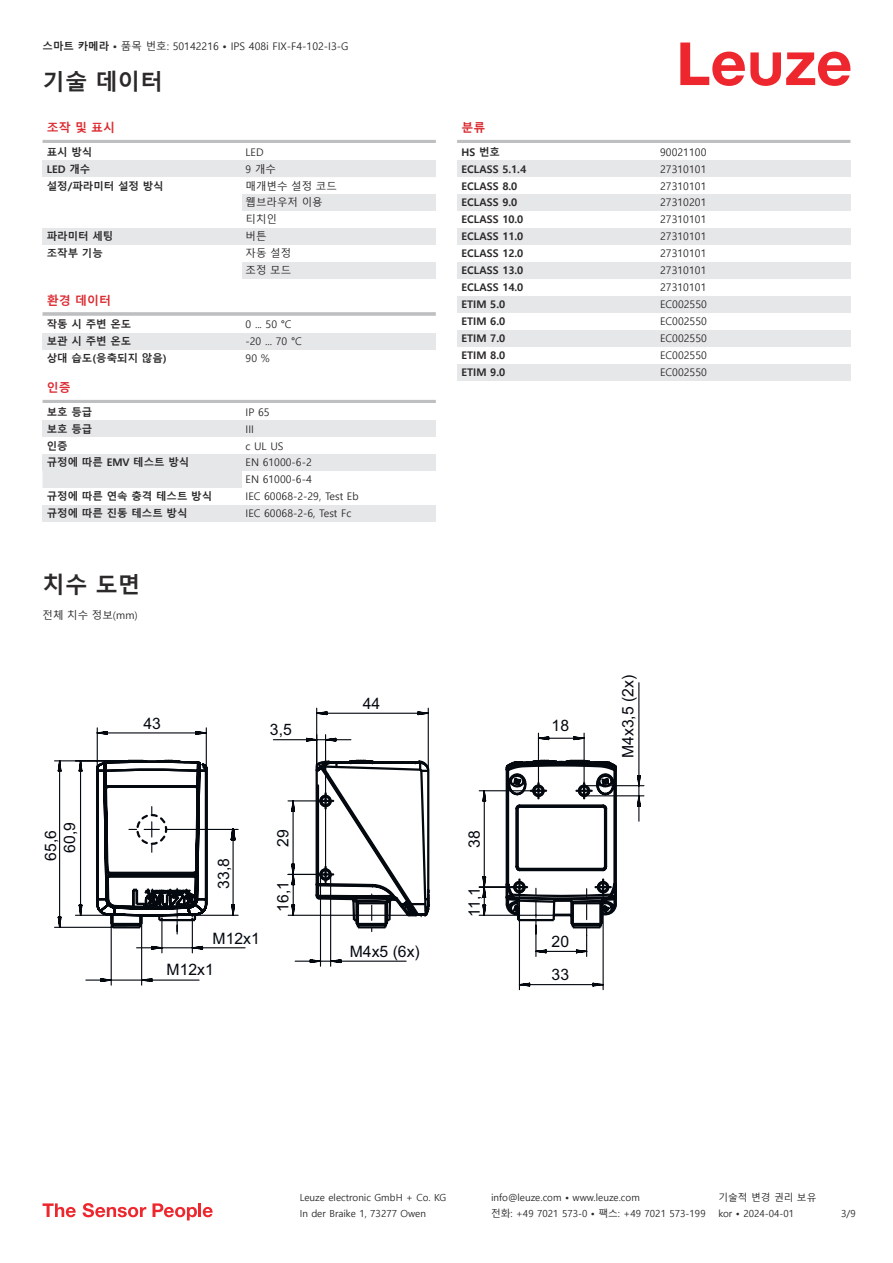
<style>
.page{position:relative;width:893px;height:1263px;background:#fff}
.page>*{position:absolute;margin:0;border:0;box-sizing:border-box;transform-origin:0 0}
.t1{font:700 22.5px "Malgun Gothic";color:#2b292a}
.t2{font:15.75px/32.7px "Arial";color:#04080f}
.t3{font:700 12px "Malgun Gothic";color:#db2a30}
.t4{font:10.5px/17px "Malgun Gothic";color:#2b292a}
.t5{font:700 10.5px "Malgun Gothic";color:#2b292a}
.t6{font:9.75px "Malgun Gothic";color:#2b292a}
.s1{font-weight:700}
</style>
<div class="page">
<svg style="left:680px;top:43px;width:170px;height:43px"></svg>
<div style="left:43px;top:471px;width:199px;height:17px;background:#e6e7e9"></div>
<hr style="left:43px;top:140px;width:393px;height:3px;background:#bdbfc1">
<div style="left:43px;top:160px;width:199px;height:17px;background:#e6e7e9"></div>
<div style="left:242px;top:160px;width:194px;height:17px;background:#e6e7e9"></div>
<div style="left:242px;top:194px;width:194px;height:17px;background:#e6e7e9"></div>
<div style="left:43px;top:228px;width:199px;height:17px;background:#e6e7e9"></div>
<div style="left:242px;top:228px;width:194px;height:17px;background:#e6e7e9"></div>
<div style="left:242px;top:262px;width:194px;height:17px;background:#e6e7e9"></div>
<hr style="left:43px;top:312px;width:393px;height:4px;background:#c6c8ca">
<div style="left:43px;top:333px;width:199px;height:17px;background:#e6e7e9"></div>
<div style="left:242px;top:333px;width:194px;height:17px;background:#e6e7e9"></div>
<hr style="left:43px;top:400px;width:393px;height:3px;background:#bdbfc1">
<div style="left:43px;top:420px;width:199px;height:17px;background:#e6e7e9"></div>
<div style="left:242px;top:420px;width:194px;height:17px;background:#e6e7e9"></div>
<div style="left:43px;top:454px;width:199px;height:17px;background:#e6e7e9"></div>
<div style="left:242px;top:454px;width:194px;height:17px;background:#e6e7e9"></div>
<div style="left:43px;top:505px;width:199px;height:17px;background:#e6e7e9"></div>
<div style="left:242px;top:505px;width:194px;height:17px;background:#e6e7e9"></div>
<hr style="left:457px;top:140px;width:393px;height:3px;background:#bdbfc1">
<div style="left:457px;top:160px;width:200px;height:17px;background:#e6e7e9"></div>
<div style="left:657px;top:160px;width:193px;height:17px;background:#e6e7e9"></div>
<div style="left:457px;top:194px;width:200px;height:17px;background:#e6e7e9"></div>
<div style="left:657px;top:194px;width:193px;height:17px;background:#e6e7e9"></div>
<div style="left:457px;top:228px;width:200px;height:17px;background:#e6e7e9"></div>
<div style="left:657px;top:228px;width:193px;height:17px;background:#e6e7e9"></div>
<div style="left:457px;top:262px;width:200px;height:17px;background:#e6e7e9"></div>
<div style="left:657px;top:262px;width:193px;height:17px;background:#e6e7e9"></div>
<div style="left:457px;top:296px;width:200px;height:17px;background:#e6e7e9"></div>
<div style="left:657px;top:296px;width:193px;height:17px;background:#e6e7e9"></div>
<div style="left:457px;top:330px;width:200px;height:17px;background:#e6e7e9"></div>
<div style="left:657px;top:330px;width:193px;height:17px;background:#e6e7e9"></div>
<div style="left:457px;top:364px;width:200px;height:16px;background:#e6e7e9"></div>
<div style="left:657px;top:364px;width:193px;height:16px;background:#e6e7e9"></div>
<svg style="left:43px;top:1203px;width:33px;height:14px"></svg>
<svg style="left:83px;top:1203px;width:63px;height:14px"></svg>
<svg style="left:153px;top:1203px;width:44px;height:17px"></svg>
<hr style="left:198px;top:1203px;width:3px;height:14px;background:#ed272d">
<svg style="left:203px;top:1207px;width:10px;height:10px"></svg>
<svg style="left:604px;top:682px;width:40px;height:234px"></svg>
<svg style="left:316px;top:707px;width:288px;height:283px"></svg>
<svg style="left:54px;top:727px;width:372px;height:259px"></svg>
<svg style="left:102px;top:757px;width:329px;height:174px"></svg>
<p class="t4" style="left:43px;top:38px;width:308px"><span class="s1">스마트 카메라 •</span> 품목 번호: 50142216 <span class="s1">•</span> IPS 408i FIX-F4-102-I3-G</p>
<h1 class="t1" style="left:43px;top:69px;width:122px">기술 데이터</h1>
<p class="t3" style="left:47px;top:121px;width:70px">조작 및 표시</p>
<p class="t5" style="left:47px;top:146px;width:47px">표시 방식</p>
<p class="t4" style="left:246px;top:144px;width:19px">LED</p>
<p class="t5" style="left:47px;top:163px;width:45px">LED 개수</p>
<p class="t4" style="left:246px;top:161px;width:32px">9 개수</p>
<p class="t5" style="left:47px;top:179px;width:119px">설정/파라미터 설정 방식</p>
<p class="t4" style="left:246px;top:177px;width:93px">매개변수 설정 코드 웹브라우저 이용 티치인</p>
<p class="t5" style="left:47px;top:230px;width:68px">파라미터 세팅</p>
<p class="t4" style="left:246px;top:228px;width:22px">버튼</p>
<p class="t5" style="left:47px;top:247px;width:58px">조작부 기능</p>
<p class="t4" style="left:246px;top:245px;width:47px">자동 설정 조정 모드</p>
<p class="t3" style="left:47px;top:293px;width:66px">환경 데이터</p>
<p class="t5" style="left:47px;top:318px;width:86px">작동 시 주변 온도</p>
<p class="t4" style="left:246px;top:316px;width:48px">0 ... 50 °C</p>
<p class="t5" style="left:47px;top:335px;width:86px">보관 시 주변 온도</p>
<p class="t4" style="left:246px;top:333px;width:58px">-20 ... 70 °C</p>
<p class="t5" style="left:47px;top:352px;width:121px">상대 습도(응축되지 않음)</p>
<p class="t4" style="left:246px;top:350px;width:26px">90 %</p>
<p class="t3" style="left:47px;top:381px;width:25px">인증</p>
<p class="t5" style="left:47px;top:406px;width:47px">보호 등급</p>
<p class="t4" style="left:246px;top:404px;width:26px">IP 65</p>
<p class="t5" style="left:47px;top:423px;width:47px">보호 등급</p>
<p class="t4" style="left:246px;top:420px;width:10px">III</p>
<p class="t5" style="left:47px;top:439px;width:22px">인증</p>
<p class="t4" style="left:246px;top:437px;width:39px">c UL US</p>
<p class="t5" style="left:47px;top:456px;width:144px">규정에 따른 EMV 테스트 방식</p>
<p class="t4" style="left:246px;top:454px;width:68px">EN 61000-6-2<br>EN 61000-6-4</p>
<p class="t5" style="left:47px;top:490px;width:167px">규정에 따른 연속 충격 테스트 방식</p>
<p class="t4" style="left:246px;top:488px;width:115px">IEC 60068-2-29, Test Eb</p>
<p class="t5" style="left:47px;top:507px;width:142px">규정에 따른 진동 테스트 방식</p>
<p class="t4" style="left:246px;top:505px;width:107px">IEC 60068-2-6, Test Fc</p>
<h1 class="t1" style="left:43px;top:572px;width:99px">치수 도면</h1>
<p class="t4" style="left:43px;top:607px;width:97px">전체 치수 정보(mm)</p>
<h2 class="t2" style="left:42px;top:861px;width:40px;line-height:19.2px;text-align:center;rotate:-90deg">65,6<br>60,9</h2>
<h2 class="t2" style="left:143px;top:709px;width:19px">43</h2>
<h2 class="t2" style="left:270px;top:715px;width:23px">3,5</h2>
<h2 class="t2" style="left:209px;top:888px;width:32px;rotate:-90deg">33,8</h2>
<h2 class="t2" style="left:213px;top:923px;width:49px">M12x1</h2>
<h2 class="t2" style="left:167px;top:954px;width:49px">M12x1</h2>
<h2 class="t2" style="left:268px;top:847px;width:19px;rotate:-90deg">29</h2>
<h2 class="t2" style="left:268px;top:912px;width:32px;rotate:-90deg">16,1</h2>
<h2 class="t2" style="left:363px;top:688px;width:19px">44</h2>
<h2 class="t2" style="left:350px;top:937px;width:72px">M4x5 (6x)</h2>
<p class="t3" style="left:461px;top:121px;width:25px">분류</p>
<p class="t5" style="left:461px;top:146px;width:40px">HS 번호</p>
<p class="t4" style="left:660px;top:144px;width:48px">90021100</p>
<p class="t5" style="left:461px;top:163px;width:66px">ECLASS 5.1.4</p>
<p class="t4" style="left:660px;top:161px;width:48px">27310101</p>
<p class="t5" style="left:461px;top:179px;width:57px">ECLASS 8.0</p>
<p class="t4" style="left:660px;top:177px;width:48px">27310101</p>
<p class="t5" style="left:461px;top:196px;width:57px">ECLASS 9.0</p>
<p class="t4" style="left:660px;top:194px;width:48px">27310201</p>
<p class="t5" style="left:461px;top:213px;width:63px">ECLASS 10.0</p>
<p class="t4" style="left:660px;top:211px;width:48px">27310101</p>
<p class="t5" style="left:461px;top:230px;width:63px">ECLASS 11.0</p>
<p class="t4" style="left:660px;top:228px;width:48px">27310101</p>
<p class="t5" style="left:461px;top:247px;width:63px">ECLASS 12.0</p>
<p class="t4" style="left:660px;top:245px;width:48px">27310101</p>
<p class="t5" style="left:461px;top:264px;width:63px">ECLASS 13.0</p>
<p class="t4" style="left:660px;top:262px;width:48px">27310101</p>
<p class="t5" style="left:461px;top:281px;width:63px">ECLASS 14.0</p>
<p class="t4" style="left:660px;top:279px;width:48px">27310101</p>
<p class="t5" style="left:461px;top:298px;width:45px">ETIM 5.0</p>
<p class="t4" style="left:660px;top:296px;width:48px">EC002550</p>
<p class="t5" style="left:461px;top:315px;width:45px">ETIM 6.0</p>
<p class="t4" style="left:660px;top:313px;width:48px">EC002550</p>
<p class="t5" style="left:461px;top:332px;width:45px">ETIM 7.0</p>
<p class="t4" style="left:660px;top:330px;width:48px">EC002550</p>
<p class="t5" style="left:461px;top:349px;width:45px">ETIM 8.0</p>
<p class="t4" style="left:660px;top:347px;width:48px">EC002550</p>
<p class="t5" style="left:461px;top:366px;width:45px">ETIM 9.0</p>
<p class="t4" style="left:660px;top:364px;width:48px">EC002550</p>
<h2 class="t2" style="left:459px;top:847px;width:19px;rotate:-90deg">38</h2>
<h2 class="t2" style="left:459px;top:917px;width:31px;rotate:-90deg">11,1</h2>
<h2 class="t2" style="left:552px;top:711px;width:19px">18</h2>
<h2 class="t2" style="left:613px;top:758px;width:85px;rotate:-90deg">M4x3,5 (2x)</h2>
<h2 class="t2" style="left:552px;top:926px;width:19px">20<br>33</h2>
<p class="t6" style="left:300px;top:1192px;width:148px">Leuze electronic GmbH + Co. KG</p>
<p class="t6" style="left:491px;top:1192px;width:150px">info@leuze.com • www.leuze.com</p>
<p class="t6" style="left:718px;top:1192px;width:100px">기술적 변경 권리 보유</p>
<p class="t6" style="left:300px;top:1208px;width:128px">In der Braike 1, 73277 Owen</p>
<p class="t6" style="left:491px;top:1208px;width:216px">전화: +49 7021 573-0 • 팩스: +49 7021 573-199</p>
<p class="t6" style="left:718px;top:1208px;width:77px">kor • 2024-04-01</p>
<p class="t6" style="left:841px;top:1208px;width:16px">3/9</p>
</div>
